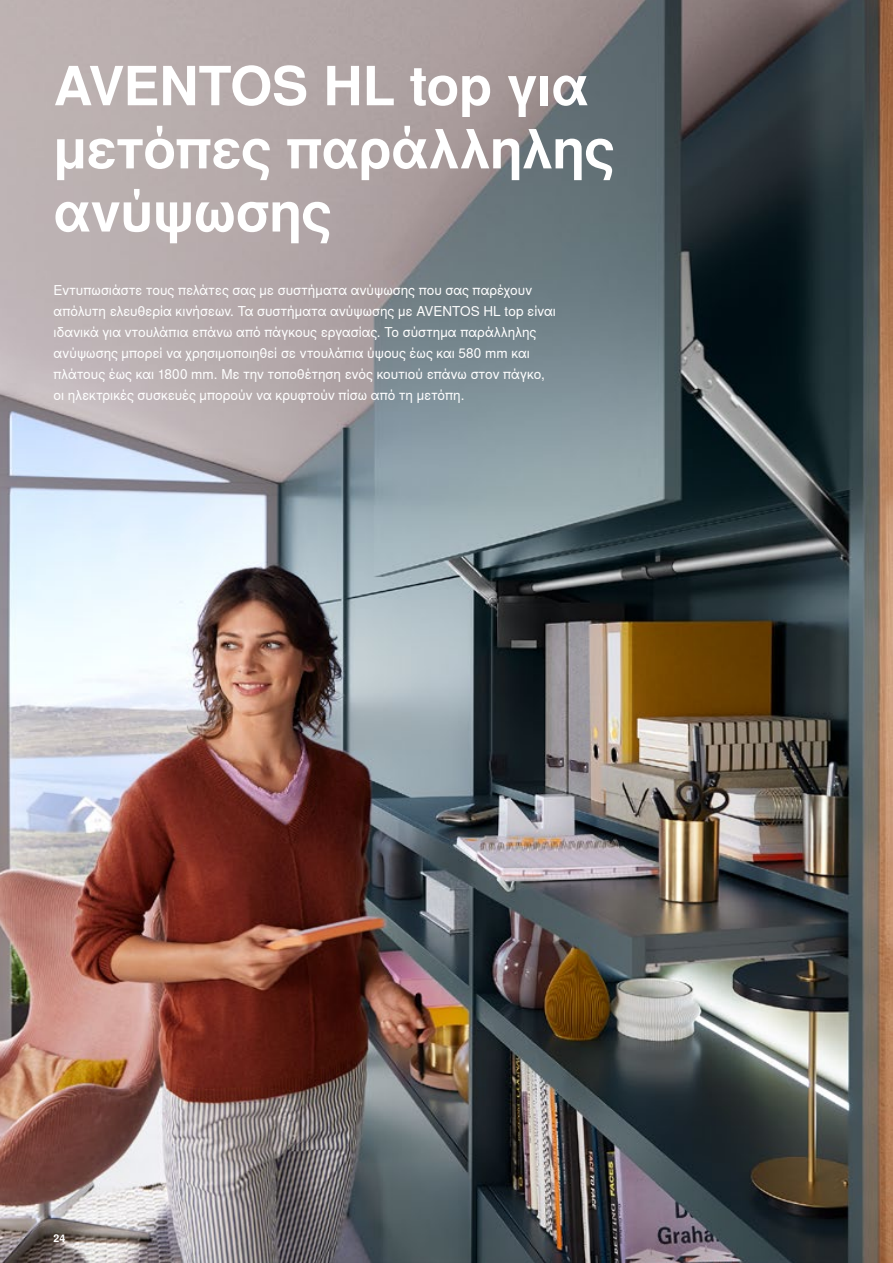
<style>
.page{position:relative;width:893px;height:1263px;background:#fff}
.page>*{position:absolute;margin:0;border:0;box-sizing:border-box;transform-origin:0 0}
._36_Head_A4_White_Bold{font:700 54px/63.2px "Nimbus Sans Global";letter-spacing:-.01em;color:#fff}
._09_Copy_White_Regular{font:13.5px/21px "Nimbus Sans Global";color:#fff}
._07_Pagenumber_Black_Bold_Left{font:700 10.5px "Nimbus Sans Global";color:#fff}
</style>
<div class="page">
<img style="left:0;top:0;width:893px;height:1263px">
<p class="_36_Head_A4_White_Bold" style="left:54px;top:55px;width:562px">AVENTOS HL top για μετόπες παράλληλης ανύψωσης</p>
<p class="_09_Copy_White_Regular" style="left:54px;top:280px;width:504px">Εντυπωσιάστε τους πελάτες σας με συστήματα ανύψωσης που σας παρέχουν απόλυτη ελευθερία κινήσεων. Τα συστήματα ανύψωσης με AVENTOS HL top είναι ιδανικά για ντουλάπια επάνω από πάγκους εργασίας. Το σύστημα παράλληλης ανύψωσης μπορεί να χρησιμοποιηθεί σε ντουλάπια ύψους έως και 580 mm και πλάτους έως και 1800 mm. Με την τοποθέτηση ενός κουτιού επάνω στον πάγκο, οι ηλεκτρικές συσκευές μπορούν να κρυφτούν πίσω από τη μετόπη.</p>
<p class="_07_Pagenumber_Black_Bold_Left" style="left:54px;top:1232px;width:13px">24</p>
</div>
